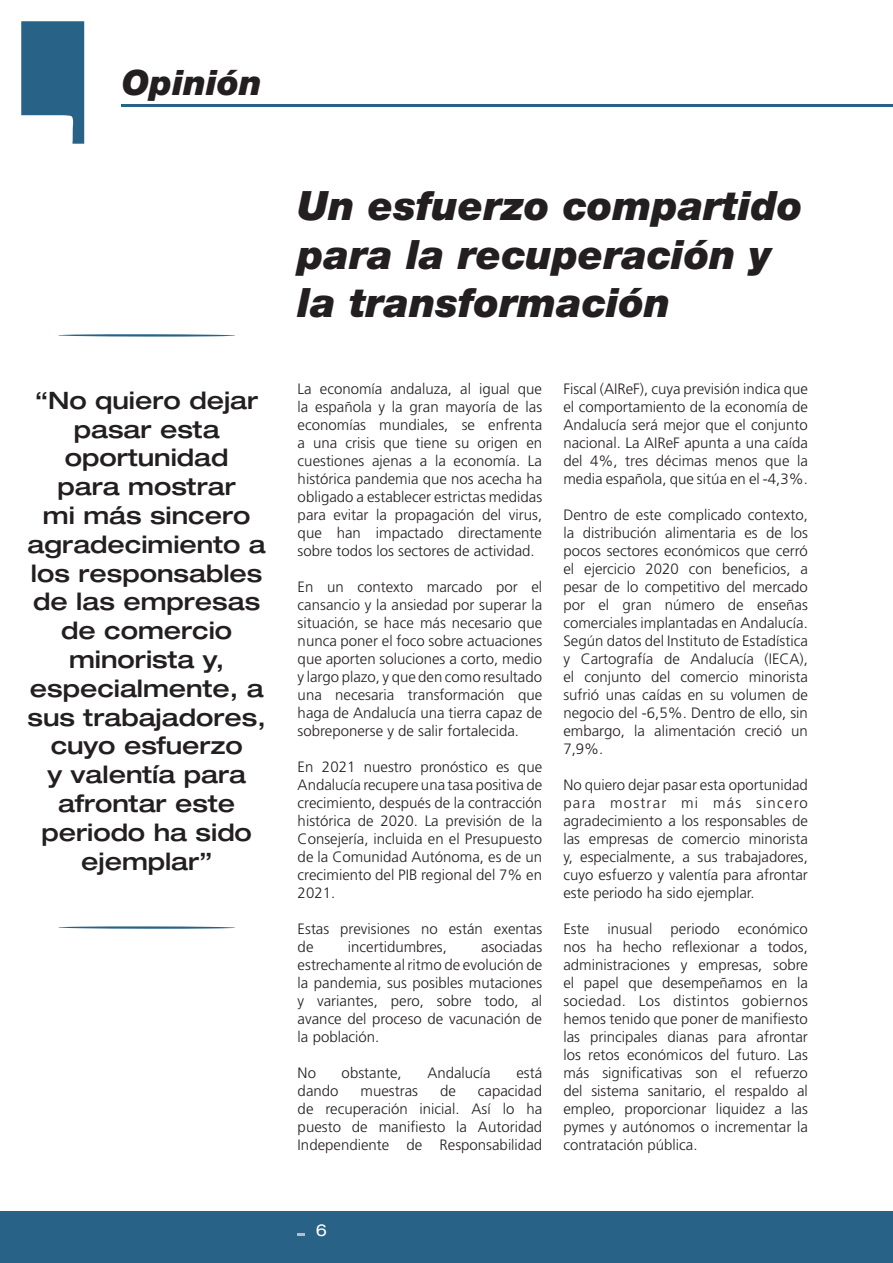
<style>
.page{position:relative;width:893px;height:1263px;background:#fff}
.page>*{position:absolute;margin:0;border:0;box-sizing:border-box;transform-origin:0 0}
.t1{font:italic 900 40.5px/48.6px "Helvetica Neue LT Pro";color:#231f20}
.t2{font:italic 900 35.1px "Helvetica Neue LT Pro";color:#231f20}
.t3{font:500 expanded 24px/28.8px "Helvetica Neue LT Pro";color:#231f20;text-align:center}
.t4{font:expanded 16.5px "Helvetica Neue LT Pro";color:#fff}
.t5{font:300 15px/18px "Frutiger LT Std";color:#231f20;text-align:justify}
</style>
<div class="page">
<div style="left:0;top:1212px;width:893px;height:51px;background:#296287"></div>
<svg style="left:298px;top:1233px;width:7px;height:3px"></svg>
<svg style="left:21px;top:21px;width:63px;height:123px"></svg>
<hr style="left:122px;top:105px;width:771px;height:2px;background:#296287">
<svg style="left:58px;top:926px;width:177px;height:3px"></svg>
<svg style="left:58px;top:334px;width:177px;height:3px"></svg>
<h2 class="t2" style="left:122px;top:61px;width:142px">Opinión</h2>
<p class="t3" style="left:28px;top:385px;width:240px">“No quiero dejar pasar esta oportunidad<br>para mostrar<br>mi más sincero agradecimiento a los responsables de las empresas de comercio minorista y, especialmente, a sus trabajadores, cuyo esfuerzo<br>y valentía para afrontar este periodo ha sido ejemplar”</p>
<h1 class="t1" style="left:298px;top:181px;width:506px">Un esfuerzo compartido para la recuperación y la transformación</h1>
<p class="t5" style="left:298px;top:380px;width:246px">La economía andaluza, al igual que la española y la gran mayoría de las economías mundiales, se enfrenta a una crisis que tiene su origen en cuestiones ajenas a la economía. La histórica pandemia que nos acecha ha obligado a establecer estrictas medidas para evitar la propagación del virus, que han impactado directamente sobre todos los sectores de actividad.</p>
<p class="t5" style="left:298px;top:578px;width:246px">En un contexto marcado por el cansancio y la ansiedad por superar la situación, se hace más necesario que nunca poner el foco sobre actuaciones que aporten soluciones a corto, medio y largo plazo, y que den como resultado una necesaria transformación que haga de Andalucía una tierra capaz de sobreponerse y de salir fortalecida.</p>
<p class="t5" style="left:298px;top:758px;width:246px">En 2021 nuestro pronóstico es que Andalucía recupere una tasa positiva de crecimiento, después de la contracción histórica de 2020. La previsión de la Consejería, incluida en el Presupuesto de la Comunidad Autónoma, es de un crecimiento del PIB regional del 7% en 2021.</p>
<p class="t5" style="left:298px;top:920px;width:246px">Estas previsiones no están exentas de</p>
<p class="t5" style="left:298px;top:938px;width:246px;text-indent:184px">asociadas estrechamente al ritmo de evolución de la pandemia, sus posibles mutaciones y variantes, pero, sobre todo, al avance del proceso de vacunación de la población.</p>
<p class="t5" style="left:298px;top:1064px;width:20px">No</p>
<p class="t5" style="left:342px;top:1064px;width:62px">obstante,</p>
<p class="t5" style="left:427px;top:1064px;width:65px">Andalucía</p>
<p class="t5" style="left:516px;top:1064px;width:27px">está</p>
<p class="t5" style="left:298px;top:1082px;width:42px">dando</p>
<p class="t5" style="left:361px;top:1082px;width:59px">muestras</p>
<p class="t5" style="left:440px;top:1082px;width:17px">de</p>
<p class="t5" style="left:348px;top:938px;width:100px">incertidumbres,</p>
<p class="t5" style="left:298px;top:1082px;width:246px;text-indent:180px">capacidad de recuperación inicial. Así lo ha puesto de manifiesto la Autoridad Independiente de Responsabilidad</p>
<p class="t5" style="left:563px;top:380px;width:246px">Fiscal (AIReF), cuya previsión indica que el comportamiento de la economía de Andalucía será mejor que el conjunto nacional. La AIReF apunta a una caída del 4%, tres décimas menos que la media española, que sitúa en el -4,3%.</p>
<p class="t5" style="left:563px;top:506px;width:246px">Dentro de este complicado contexto, la distribución alimentaria es de los pocos sectores económicos que cerró el ejercicio 2020 con beneficios, a pesar de lo competitivo del mercado por el gran número de enseñas comerciales implantadas en Andalucía.<br>Según datos del Instituto de Estadística y Cartografía de Andalucía (IECA), el conjunto del comercio minorista sufrió unas caídas en su volumen de negocio del -6,5%. Dentro de ello, sin embargo, la alimentación creció un 7,9%.</p>
<p class="t5" style="left:563px;top:776px;width:246px">No quiero dejar pasar esta oportunidad para mostrar mi más sincero agradecimiento a los responsables de las empresas de comercio minorista y, especialmente, a sus trabajadores, cuyo esfuerzo y valentía para afrontar este periodo ha sido ejemplar.</p>
<p class="t5" style="left:563px;top:920px;width:246px">Este inusual periodo económico nos ha hecho reflexionar a todos, administraciones y empresas, sobre el papel que desempeñamos en la sociedad. Los distintos gobiernos hemos tenido que poner de manifiesto las principales dianas para afrontar los retos económicos del futuro. Las más significativas son el refuerzo del sistema sanitario, el respaldo al empleo, proporcionar liquidez a las pymes y autónomos o incrementar la contratación pública.</p>
<p class="t4" style="left:316px;top:1220px;width:13px">6</p>
</div>
